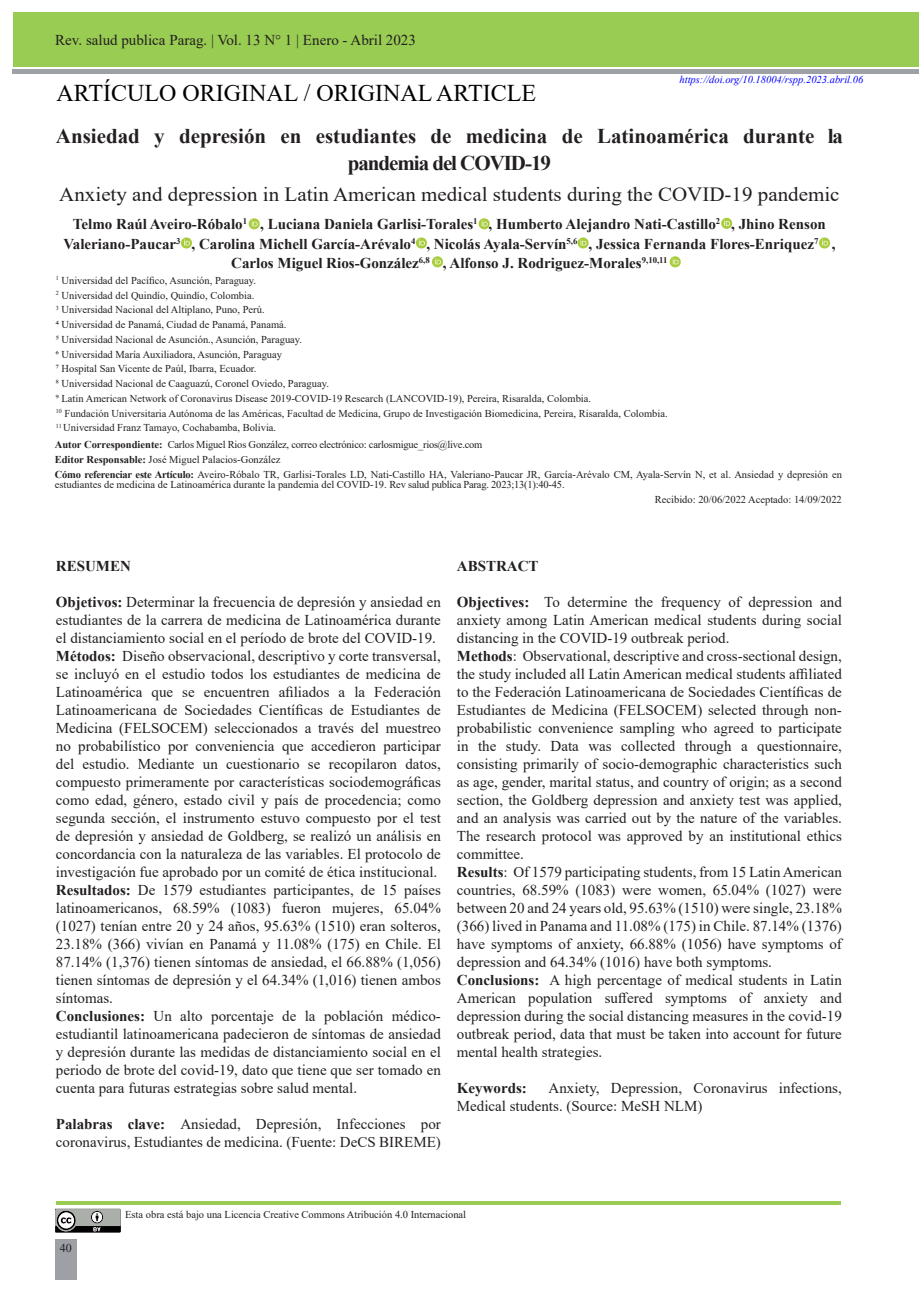
<style>
.page{position:relative;width:919px;height:1289px;background:#fff}
.page>*{position:absolute;margin:0;border:0;box-sizing:border-box;transform-origin:0 0}
.t1{font:24px "Times New Roman";color:#000}
.t2{font:700 21px/27px "Times New Roman";color:#231f20;text-align:center}
.t3{font:20.1px "Times New Roman";color:#231f20;scale:1.04 1}
.t4{font:15px/18px "Times New Roman";color:#231f20}
.t5{font:700 15px/19.5px "Times New Roman";color:#231f20;text-align:center}
.t6{font:12px "Times New Roman";color:#231f20}
.t7{font:10.5px/14.7px "Times New Roman";color:#231f20}
.t8{font:italic 10.5px "Times New Roman";color:#00f}
.s1{font-weight:700}
</style>
<div class="page">
<div style="left:14px;top:12px;width:904px;height:55px;background:#99cc52"></div>
<div style="left:55px;top:1239px;width:22px;height:40px;background:#9da1a6"></div>
<div style="left:13px;top:13px;width:893px;height:54px;background:#99cc52"></div>
<div style="left:13px;top:69px;width:905px;height:5px;background:#9da1a6"></div>
<svg style="left:55px;top:1208px;width:66px;height:24px;background:#868886"></svg>
<hr style="left:57px;top:1201px;width:783px;height:3px;background:#99cc52">
<svg style="left:249px;top:218px;width:11px;height:12px"></svg>
<svg style="left:478px;top:218px;width:12px;height:12px"></svg>
<svg style="left:721px;top:218px;width:12px;height:11px"></svg>
<svg style="left:181px;top:237px;width:11px;height:12px"></svg>
<svg style="left:416px;top:237px;width:11px;height:12px"></svg>
<svg style="left:577px;top:237px;width:12px;height:12px"></svg>
<svg style="left:819px;top:237px;width:12px;height:12px"></svg>
<svg style="left:432px;top:256px;width:11px;height:12px"></svg>
<svg style="left:669px;top:256px;width:12px;height:12px"></svg>
<p class="t4" style="left:55px;top:31px;width:362px">Rev. salud publica Parag. | Vol. 13 N° 1 | Enero - Abril 2023</p>
<h1 class="t1" style="left:57px;top:76px;width:481px">ARTÍCULO ORIGINAL / ORIGINAL ARTICLE</h1>
<p class="t8" style="left:679px;top:73px;width:185px">https://doi.org/10.18004/rspp.2023.abril.06</p>
<h2 class="t2" style="left:56px;top:122px;width:788px">Ansiedad y depresión en estudiantes de medicina de Latinoamérica durante la pandemia del COVID-19</h2>
<h3 class="t3" style="left:59px;top:180px;width:751px">Anxiety and depression in Latin American medical students during the COVID-19 pandemic</h3>
<p class="t5" style="left:63px;top:214px;width:773px">Telmo Raúl Aveiro-Róbalo<sup>1</sup> , Luciana Daniela Garlisi-Torales<sup>1</sup> , Humberto Alejandro Nati-Castillo<sup>2</sup> , Jhino Renson<br>Valeriano-Paucar<sup>3</sup> , Carolina Michell García-Arévalo<sup>4</sup> , Nicolás Ayala-Servín<sup>5,6</sup> , Jessica Fernanda Flores-Enriquez<sup>7</sup> ,<br>Carlos Miguel Rios-González<sup>6,8</sup> , Alfonso J. Rodriguez-Morales<sup>9,10,11</sup></p>
<p class="t7" style="left:56px;top:273px;width:613px"><sup>1</sup> Universidad del Pacífico, Asunción, Paraguay.<br><sup>2</sup> Universidad del Quindío, Quindío, Colombia.<br><sup>3</sup> Universidad Nacional del Altiplano, Puno, Perú.<br>4 Universidad de Panamá, Ciudad de Panamá, Panamá.<br>5 Universidad Nacional de Asunción., Asunción, Paraguay.<br>6 Universidad María Auxiliadora, Asunción, Paraguay<br>7 Hospital San Vicente de Paúl, Ibarra, Ecuador.<br>8 Universidad Nacional de Caaguazú, Coronel Oviedo, Paraguay.<br>9 Latin American Network of Coronavirus Disease 2019-COVID-19 Research (LANCOVID-19), Pereira, Risaralda, Colombia.<br><sup>10</sup> Fundación Universitaria Autónoma de las Américas, Facultad de Medicina, Grupo de Investigación Biomedicina, Pereira, Risaralda, Colombia.<br><sup>11</sup> Universidad Franz Tamayo, Cochabamba, Bolivia.</p>
<p class="t7" style="left:55px;top:437px;width:788px"><span class="s1">Autor Correspondiente:</span> Carlos Miguel Rios González, correo electrónico: carlosmigue_rios@live.com<br><span class="s1">Editor Responsable:</span> José Miguel Palacios-González<br><span class="s1">Cómo referenciar este Artículo:</span> Aveiro-Róbalo TR, Garlisi-Torales LD, Nati-Castillo HA, Valeriano-Paucar JR, García-Arévalo CM, Ayala-Servín N, et al. Ansiedad y depresión en</p>
<p class="t7" style="left:55px;top:477px;width:511px">estudiantes de medicina de Latinoamérica durante la pandemia del COVID-19. Rev salud publica Parag. 2023;13(1):40-45.</p>
<p class="t7" style="left:654px;top:492px;width:188px">Recibido: 20/06/2022 Aceptado: 14/09/2022</p>
<p class="t5" style="left:56px;top:556px;width:76px">RESUMEN</p>
<p class="t4" style="left:56px;top:592px;width:386px"><span class="s1">Objetivos:</span> Determinar la frecuencia de depresión y ansiedad en estudiantes de la carrera de medicina de Latinoamérica durante el distanciamiento social en el período de brote del COVID-19.<br><span class="s1">Métodos:</span> Diseño observacional, descriptivo y corte transversal, se incluyó en el estudio todos los estudiantes de medicina de Latinoamérica que se encuentren afiliados a la Federación Latinoamericana de Sociedades Científicas de Estudiantes de Medicina (FELSOCEM) seleccionados a través del muestreo no probabilístico por conveniencia que accedieron participar del estudio. Mediante un cuestionario se recopilaron datos, compuesto primeramente por características sociodemográficas como edad, género, estado civil y país de procedencia; como segunda sección, el instrumento estuvo compuesto por el test de depresión y ansiedad de Goldberg, se realizó un análisis en concordancia con la naturaleza de las variables. El protocolo de investigación fue aprobado por un comité de ética institucional.<br><span class="s1">Resultados:</span> De 1579 estudiantes participantes, de 15 países latinoamericanos, 68.59% (1083) fueron mujeres, 65.04% (1027) tenían entre 20 y 24 años, 95.63% (1510) eran solteros, 23.18% (366) vivían en Panamá y 11.08% (175) en Chile. El 87.14% (1,376) tienen síntomas de ansiedad, el 66.88% (1,056) tienen síntomas de depresión y el 64.34% (1,016) tienen ambos síntomas.<br><span class="s1">Conclusiones:</span> Un alto porcentaje de la población médico&shy;estudiantil latinoamericana padecieron de síntomas de ansiedad y depresión durante las medidas de distanciamiento social en el periodo de brote del covid-19, dato que tiene que ser tomado en cuenta para futuras estrategias sobre salud mental.</p>
<p class="t4" style="left:56px;top:1114px;width:386px"><span class="s1">Palabras clave:</span> Ansiedad, Depresión, Infecciones por coronavirus, Estudiantes de medicina. (Fuente: DeCS BIREME)</p>
<p class="t5" style="left:457px;top:556px;width:83px">ABSTRACT</p>
<p class="t4" style="left:457px;top:592px;width:386px"><span class="s1">Objectives:</span> To determine the frequency of depression and anxiety among Latin American medical students during social distancing in the COVID-19 outbreak period.<br><span class="s1">Methods</span>: Observational, descriptive and cross-sectional design, the study included all Latin American medical students affiliated to the Federación Latinoamericana de Sociedades Científicas de Estudiantes de Medicina (FELSOCEM) selected through non&shy;probabilistic convenience sampling who agreed to participate in the study. Data was collected through a questionnaire, consisting primarily of socio-demographic characteristics such as age, gender, marital status, and country of origin; as a second section, the Goldberg depression and anxiety test was applied, and an analysis was carried out by the nature of the variables.<br>The research protocol was approved by an institutional ethics committee.<br><span class="s1">Results</span>: Of 1579 participating students, from 15 Latin American countries, 68.59% (1083) were women, 65.04% (1027) were between 20 and 24 years old, 95.63% (1510) were single, 23.18% (366) lived in Panama and 11.08% (175) in Chile. 87.14% (1376) have symptoms of anxiety, 66.88% (1056) have symptoms of depression and 64.34% (1016) have both symptoms.<br><span class="s1">Conclusions:</span> A high percentage of medical students in Latin American population suffered symptoms of anxiety and depression during the social distancing measures in the covid-19 outbreak period, data that must be taken into account for future mental health strategies.</p>
<p class="t5" style="left:457px;top:1078px;width:71px">Keywords:</p>
<p class="t4" style="left:457px;top:1078px;width:386px;text-indent:92px">Anxiety, Depression, Coronavirus infections,<br>Medical students. (Source: MeSH NLM)</p>
<p class="t6" style="left:60px;top:1239px;width:13px">40</p>
<p class="t7" style="left:125px;top:1206px;width:342px">Esta obra está bajo una Licencia Creative Commons Atribución 4.0 Internacional</p>
</div>
